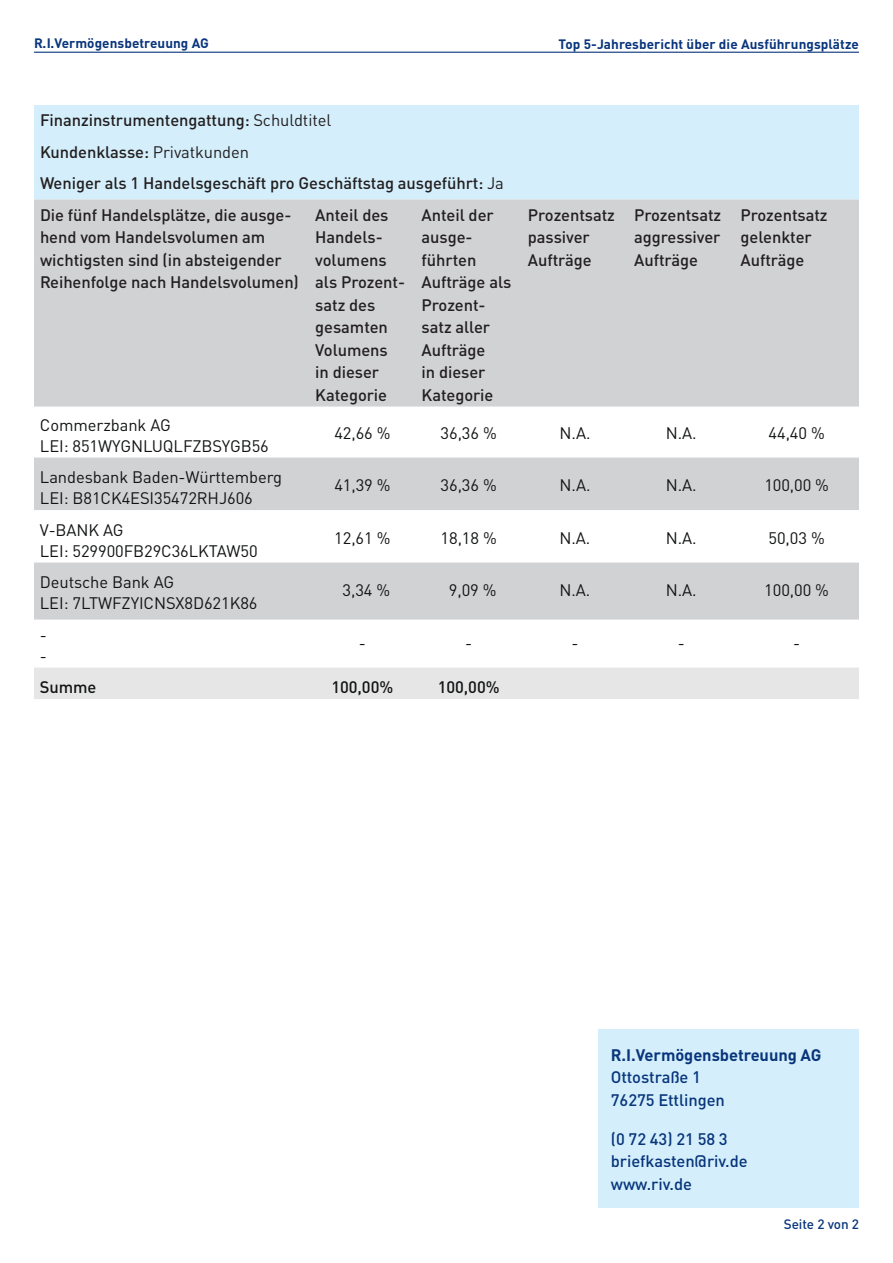
<style>
.page{position:relative;width:893px;height:1263px;background:#fff}
.page>*{position:absolute;margin:0;border:0;box-sizing:border-box;transform-origin:0 0}
.t1{font:500 16.5px/22.5px "DINOT";letter-spacing:-.005em;color:#231f20}
.t2{font:16.5px/21px "DINOT";letter-spacing:-.005em;color:#111314}
.t3{font:500 16.5px/22.5px "DINOT";letter-spacing:-.005em;color:#08357c}
.t4{font:700 16.5px "DINOT";letter-spacing:-.005em;color:#08357c}
.t5{font:500 16.5px "DINOT";letter-spacing:-.005em;color:#111314}
.t6{font:700 13.5px "DINOT";letter-spacing:.005em;color:#08357c}
.t7{font:500 13.5px "DINOT";letter-spacing:-.005em;color:#08357c}
.s1{font-weight:400}
</style>
<div class="page">
<div style="left:598px;top:1029px;width:261px;height:179px;background:#d4effb"></div>
<hr style="left:34px;top:52px;width:825px;height:1px;background:#08357c">
<div style="left:34px;top:105px;width:825px;height:95px;background:#d4effb"></div>
<svg style="left:34px;top:200px;width:825px;height:420px;fill:#d1d2d4"></svg>
<div style="left:34px;top:668px;width:825px;height:31px;background:#e6e6e6"></div>
<p class="t6" style="left:34px;top:32px;width:177px">R.I.Vermögensbetreuung AG</p>
<p class="t6" style="left:559px;top:33px;width:302px">Top 5-Jahresbericht über die Ausführungsplätze</p>
<p class="t1" style="left:40px;top:103px;width:465px;line-height:31.5px">Finanzinstrumentengattung: <span class="s1">Schuldtitel<br></span>Kundenklasse: <span class="s1">Privatkunden<br></span>Weniger als 1 Handelsgeschäft pro Geschäftstag ausgeführt: <span class="s1">Ja </span>Die fünf Handelsplätze, die ausge-</p>
<p class="t1" style="left:40px;top:224px;width:260px">hend vom Handelsvolumen am wichtigsten sind (in absteigender<br>Reihenfolge nach Handelsvolumen)</p>
<p class="t1" style="left:315px;top:202px;width:91px">Anteil des<br>Handels&shy;volumens als Prozent&shy;satz des gesamten<br>Volumens in dieser<br>Kategorie</p>
<p class="t1" style="left:422px;top:202px;width:91px">Anteil der ausge&shy;führten<br>Aufträge als<br>Prozent&shy;satz aller<br>Aufträge<br>in dieser<br>Kategorie</p>
<p class="t1" style="left:528px;top:202px;width:89px">Prozentsatz passiver<br>Aufträge</p>
<p class="t1" style="left:634px;top:202px;width:89px;text-align:justify">Prozentsatz aggressiver Aufträge</p>
<p class="t1" style="left:740px;top:202px;width:89px">Prozentsatz gelenkter<br>Aufträge</p>
<p class="t2" style="left:40px;top:413px;width:230px">Commerzbank AG<br>LEI: 851WYGNLUQLFZBSYGB56</p>
<p class="t2" style="left:334px;top:421px;width:58px">42,66 %</p>
<p class="t2" style="left:441px;top:421px;width:58px">36,36 %</p>
<p class="t2" style="left:560px;top:421px;width:32px">N.A.</p>
<p class="t2" style="left:666px;top:421px;width:32px">N.A.</p>
<p class="t2" style="left:769px;top:421px;width:58px">44,40 %</p>
<p class="t2" style="left:40px;top:465px;width:244px">Landesbank Baden-Württemberg<br>LEI: B81CK4ESI35472RHJ606</p>
<p class="t2" style="left:334px;top:474px;width:58px">41,39 %</p>
<p class="t2" style="left:441px;top:474px;width:58px">36,36 %</p>
<p class="t2" style="left:560px;top:474px;width:32px">N.A.</p>
<p class="t2" style="left:666px;top:474px;width:32px">N.A.</p>
<p class="t2" style="left:764px;top:474px;width:66px">100,00 %</p>
<p class="t2" style="left:40px;top:518px;width:219px">V-BANK AG<br>LEI: 529900FB29C36LKTAW50</p>
<p class="t2" style="left:334px;top:526px;width:58px">12,61 %</p>
<p class="t2" style="left:441px;top:526px;width:58px">18,18 %</p>
<p class="t2" style="left:560px;top:526px;width:32px">N.A.</p>
<p class="t2" style="left:666px;top:526px;width:32px">N.A.</p>
<p class="t2" style="left:769px;top:526px;width:58px">50,03 %</p>
<p class="t2" style="left:40px;top:570px;width:219px">Deutsche Bank AG<br>LEI: 7LTWFZYICNSX8D621K86</p>
<p class="t2" style="left:343px;top:579px;width:49px">3,34 %</p>
<p class="t2" style="left:449px;top:579px;width:49px">9,09 %</p>
<p class="t2" style="left:560px;top:579px;width:32px">N.A.</p>
<p class="t2" style="left:666px;top:579px;width:32px">N.A.</p>
<p class="t2" style="left:764px;top:579px;width:66px">100,00 %</p>
<p class="t2" style="left:40px;top:623px;width:9px">- -</p>
<p class="t2" style="left:359px;top:631px;width:9px">-</p>
<p class="t2" style="left:465px;top:631px;width:9px">-</p>
<p class="t2" style="left:571px;top:631px;width:9px">-</p>
<p class="t2" style="left:678px;top:631px;width:9px">-</p>
<p class="t2" style="left:793px;top:631px;width:9px">-</p>
<p class="t5" style="left:40px;top:674px;width:58px">Summe</p>
<p class="t5" style="left:331px;top:674px;width:63px">100,00%</p>
<p class="t5" style="left:438px;top:674px;width:63px">100,00%</p>
<p class="t4" style="left:611px;top:1042px;width:212px">R.I.Vermögensbetreuung AG</p>
<p class="t3" style="left:611px;top:1064px;width:116px">Ottostraße 1<br>76275 Ettlingen</p>
<p class="t3" style="left:611px;top:1126px;width:138px">(0 72 43) 21 58 3 briefkasten@riv.de www.riv.de</p>
<p class="t7" style="left:784px;top:1213px;width:77px">Seite 2 von 2</p>
</div>
